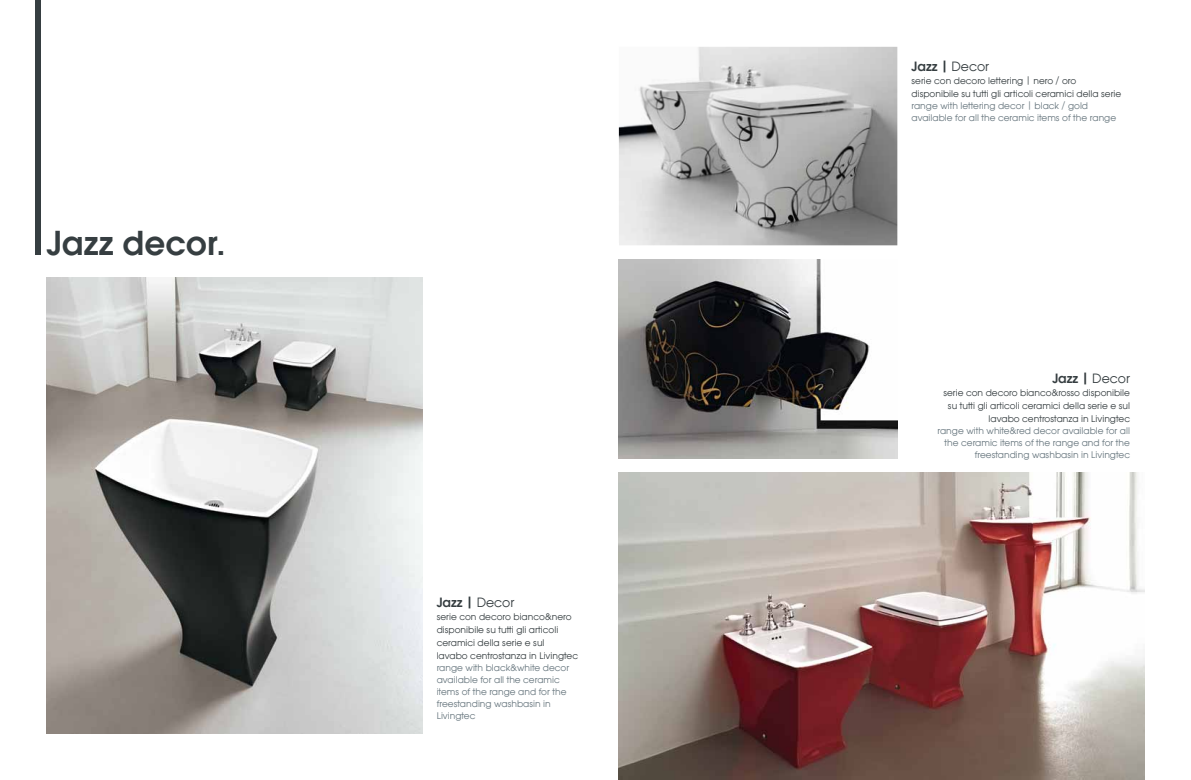
<style>
.page{position:relative;width:1191px;height:780px;background:#fff}
.page>*{position:absolute;margin:0;border:0;box-sizing:border-box;transform-origin:0 0}
.t1{font:600 36px "Avant Gar Got Itc TEE";color:#363e41}
.t2{font:600 14px "Avant Gar Got Itc TEE";color:#363e41}
.t3{font:10px/13px "Avant Gar Got Itc TEE";color:#363e41}
.t4{font:10px/12px "Avant Gar Got Itc TEE";color:#67767e}
.s1{font-weight:400}
</style>
<div class="page">
<img style="left:619px;top:47px;width:278px;height:198px">
<img style="left:619px;top:259px;width:278px;height:199px">
<img style="left:619px;top:472px;width:525px;height:308px">
<img style="left:47px;top:278px;width:375px;height:455px">
<div style="left:35px;top:0;width:6px;height:254px;background:#363e41"></div>
<h1 class="t1" style="left:47px;top:221px;width:180px">Jazz decor.</h1>
<h2 class="t2" style="left:437px;top:594px;width:79px">Jazz | <span class="s1">Decor</span></h2>
<p class="t3" style="left:437px;top:610px;width:143px">serie con decoro bianco&amp;nero disponibile su tutti gli articoli ceramici della serie e sul lavabo centrostanza in Livingtec</p>
<p class="t4" style="left:437px;top:661px;width:134px">range with black&amp;white decor available for all the ceramic items of the range and for the freestanding washbasin in<br>Livingtec</p>
<h2 class="t2" style="left:911px;top:58px;width:79px">Jazz | <span class="s1">Decor</span></h2>
<p class="t3" style="left:911px;top:74px;width:211px">serie con decoro lettering | nero / oro disponibile su tutti gli articoli ceramici della serie</p>
<p class="t4" style="left:911px;top:100px;width:206px">range with lettering decor | black / gold available for all the ceramic items of the range</p>
<h2 class="t2" style="left:1052px;top:370px;width:79px">Jazz | <span class="s1">Decor</span></h2>
<p class="t3" style="left:943px;top:386px;width:188px;text-align:right">serie con decoro bianco&amp;rosso disponibile su tutti gli articoli ceramici della serie e sul lavabo centrostanza in Livingtec</p>
<p class="t4" style="left:937px;top:425px;width:194px;text-align:right">range with white&amp;red decor available for all the ceramic items of the range and for the freestanding washbasin in Livingtec</p>
</div>
